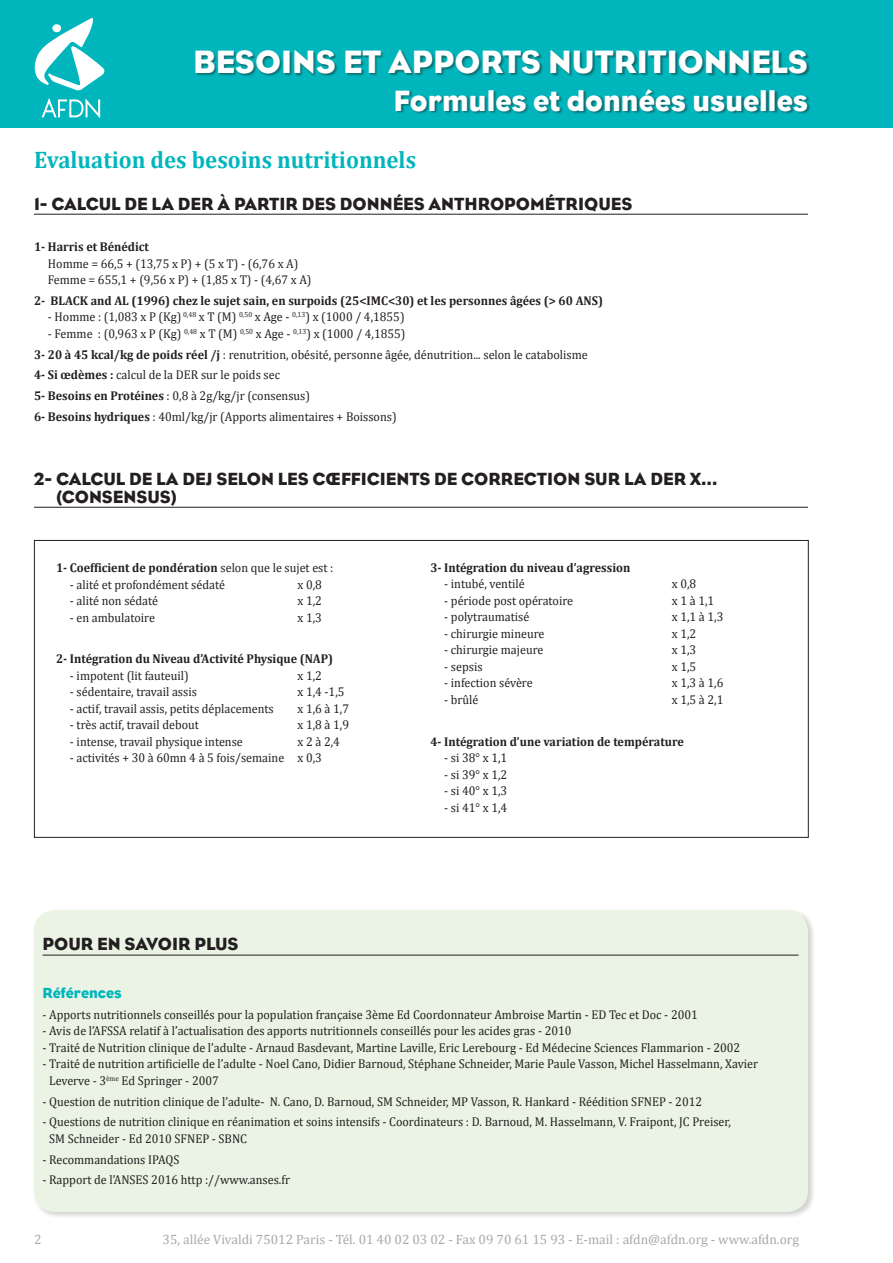
<style>
.page{position:relative;width:893px;height:1263px;background:#fff}
.page>*{position:absolute;margin:0;border:0;box-sizing:border-box;transform-origin:0 0}
.t1{font:33px "Bureau Eagle";color:#fff}
.t2{font:30px "Bureau Eagle";color:#fff}
.t3{font:700 24px "Cambria";color:#00b6bc;scale:.95 1}
.t4{font:18px "Bureau Eagle";color:#231f20}
.t5{font:15px "Bureau Eagle";color:#00b6bc}
.t6{font:13.5px "Cambria";color:#a8a9ad}
.t7{font:12.75px/20.7px "Cambria";color:#231f20;scale:.95 1}
.t8{font:700 12.75px "Cambria";color:#231f20;scale:.95 1}
.s1{font-weight:700}
.s2{font-weight:400}
</style>
<div class="page">
<div style="left:0;top:0;width:893px;height:128px;background:#00b6bc"></div>
<div style="left:195px;top:50px;width:615px;height:64px;background:#231f20;opacity:.5"></div>
<svg style="left:35px;top:18px;width:70px;height:72px"></svg>
<svg style="left:42px;top:98px;width:58px;height:21px"></svg>
<hr style="left:34px;top:214px;width:774px;height:1px;background:#231f20">
<hr style="left:34px;top:507px;width:774px;height:1px;background:#231f20">
<div style="left:33px;top:908px;width:783px;height:311px;background:#231f20;opacity:.2"></div>
<div style="left:34px;top:910px;width:774px;height:302px;background:#ebf4e4;border-radius:21px"></div>
<hr style="left:43px;top:955px;width:756px;height:1px;background:#231f20">
<h1 class="t1" style="left:193px;top:43px;width:616px">BESOINS ET APPORTS NUTRITIONNELS</h1>
<h2 class="t2" style="left:393px;top:83px;width:416px">FORMULES ET DONNÉES USUELLES</h2>
<h3 class="t3" style="left:34px;top:145px;width:404px">Evaluation des besoins nutritionnels</h3>
<h3 class="t4" style="left:34px;top:193px;width:43px">1- CALCUL</h3>
<h3 class="t4" style="left:124px;top:193px;width:121px">DE LA DER À PARTIR</h3>
<h3 class="t4" style="left:302px;top:193px;width:65px">DES DONN</h3>
<h3 class="t4" style="left:393px;top:193px;width:49px">ÉES ANT</h3>
<h3 class="t4" style="left:465px;top:193px;width:27px">HROPO</h3>
<h3 class="t4" style="left:530px;top:193px;width:80px">MÉTRIQUES</h3>
<p class="t8" style="left:34px;top:239px;width:123px">1- Harris et Bénédict</p>
<p class="t7" style="left:48px;top:255px;width:279px;line-height:16.5px">Homme = 66,5 + (13,75 x P) + (5 x T) - (6,76 x A)<br>Femme = 655,1 + (9,56 x P) + (1,85 x T) - (4,67 x A)</p>
<p class="t8" style="left:34px;top:293px;width:600px">2- BLACK and AL (1996) chez le sujet sain, en surpoids (25&lt;IMC&lt;30) et les personnes âgées (&gt; 60 ANS)</p>
<p class="t7" style="left:48px;top:307px;width:377px">- Homme : (1,083 x P (Kg) <sup>0,48</sup> x T (M) <sup>0,50</sup> x Age - <sup>0,13</sup>) x (1000 / 4,1855)</p>
<p class="t7" style="left:34px;top:323px;width:584px;text-indent:14px">- Femme : (0,963 x P (Kg) <sup>0,48</sup> x T (M) <sup>0,50</sup> x Age - <sup>0,13</sup>) x (1000 / 4,1855)<br><span class="s1">3- 20 à 45 kcal/kg de poids réel /j</span> : renutrition, obésité, personne âgée, dénutrition... selon le catabolisme <span class="s1">4- Si œdèmes :</span> calcul de la DER sur le poids sec<br><span class="s1">5- Besoins en Protéines</span> : 0,8 à 2g/kg/jr (consensus)<br><span class="s1">6- Besoins hydriques</span> : 40ml/kg/jr (Apports alimentaires + Boissons)</p>
<h3 class="t4" style="left:34px;top:468px;width:48px">2- CALCUL</h3>
<h3 class="t4" style="left:129px;top:468px;width:100px">DE LA DEJ SELON</h3>
<h3 class="t4" style="left:278px;top:468px;width:11px">LES</h3>
<h3 class="t4" style="left:313px;top:468px;width:40px">CŒFFICIENTS</h3>
<h3 class="t4" style="left:434px;top:468px;width:40px">DE CORRECTION</h3>
<h3 class="t4" style="left:584px;top:468px;width:13px">SUR</h3>
<h3 class="t4" style="left:624px;top:468px;width:95px">LA DER X…</h3>
<h3 class="t4" style="left:56px;top:486px;width:19px">(CONSENSUS</h3>
<h3 class="t4" style="left:171px;top:486px;width:8px">)</h3>
<p class="t8" style="left:56px;top:560px;width:293px">1- Coefficient de pondération <span class="s2">selon que le sujet est :</span></p>
<p class="t7" style="left:70px;top:574px;width:165px">- alité et profondément sédaté</p>
<p class="t7" style="left:298px;top:574px;width:27px">x 0,8</p>
<p class="t7" style="left:70px;top:590px;width:94px">- alité non sédaté</p>
<p class="t7" style="left:298px;top:590px;width:27px">x 1,2</p>
<p class="t7" style="left:70px;top:607px;width:91px">- en ambulatoire</p>
<p class="t7" style="left:298px;top:607px;width:27px">x 1,3</p>
<p class="t8" style="left:56px;top:651px;width:293px">2- Intégration du Niveau d’Activité Physique (NAP)</p>
<p class="t7" style="left:70px;top:665px;width:127px">- impotent (lit fauteuil)</p>
<p class="t7" style="left:298px;top:665px;width:27px">x 1,2</p>
<p class="t7" style="left:70px;top:681px;width:135px">- sédentaire, travail assis</p>
<p class="t7" style="left:298px;top:681px;width:51px">x 1,4 -1,5</p>
<p class="t7" style="left:70px;top:698px;width:216px">- actif, travail assis, petits déplacements</p>
<p class="t7" style="left:298px;top:698px;width:56px">x 1,6 à 1,7</p>
<p class="t7" style="left:70px;top:714px;width:137px">- très actif, travail debout</p>
<p class="t7" style="left:298px;top:714px;width:56px">x 1,8 à 1,9</p>
<p class="t7" style="left:70px;top:731px;width:184px">- intense, travail physique intense</p>
<p class="t7" style="left:298px;top:731px;width:46px">x 2 à 2,4</p>
<p class="t7" style="left:70px;top:747px;width:267px">- activités + 30 à 60mn 4 à 5 fois/semaine x 0,3</p>
<p class="t8" style="left:430px;top:560px;width:212px">3- Intégration du niveau d’agression</p>
<p class="t7" style="left:444px;top:574px;width:86px">- intubé, ventilé</p>
<p class="t7" style="left:672px;top:574px;width:27px">x 0,8</p>
<p class="t7" style="left:444px;top:590px;width:137px">- période post opératoire</p>
<p class="t7" style="left:672px;top:590px;width:46px">x 1 à 1,1</p>
<p class="t7" style="left:444px;top:607px;width:91px">- polytraumatisé</p>
<p class="t7" style="left:672px;top:607px;width:56px">x 1,1 à 1,3</p>
<p class="t7" style="left:444px;top:623px;width:107px">- chirurgie mineure</p>
<p class="t7" style="left:672px;top:623px;width:27px">x 1,2</p>
<p class="t7" style="left:444px;top:640px;width:106px">- chirurgie majeure</p>
<p class="t7" style="left:672px;top:640px;width:27px">x 1,3</p>
<p class="t7" style="left:444px;top:656px;width:42px">- sepsis</p>
<p class="t7" style="left:672px;top:656px;width:27px">x 1,5</p>
<p class="t7" style="left:444px;top:673px;width:95px">- infection sévère</p>
<p class="t7" style="left:672px;top:673px;width:56px">x 1,3 à 1,6</p>
<p class="t7" style="left:444px;top:689px;width:38px">- brûlé</p>
<p class="t7" style="left:672px;top:689px;width:56px">x 1,5 à 2,1</p>
<p class="t8" style="left:430px;top:733px;width:268px">4- Intégration d’une variation de température</p>
<p class="t7" style="left:444px;top:747px;width:68px">- si 38° x 1,1</p>
<p class="t7" style="left:444px;top:764px;width:68px">- si 39° x 1,2</p>
<p class="t7" style="left:444px;top:780px;width:68px">- si 40° x 1,3</p>
<p class="t7" style="left:444px;top:797px;width:68px">- si 41° x 1,4</p>
<h3 class="t4" style="left:43px;top:934px;width:26px">POUR</h3>
<h3 class="t4" style="left:97px;top:934px;width:73px">EN SAVOIR</h3>
<h3 class="t4" style="left:194px;top:934px;width:12px">PLUS</h3>
<p class="t5" style="left:43px;top:984px;width:81px">RÉFÉRENCES</p>
<p class="t7" style="left:43px;top:1004px;width:691px">- Apports nutritionnels conseillés pour la population française 3ème Ed Coordonnateur Ambroise Martin - ED Tec et Doc - 2001</p>
<p class="t7" style="left:43px;top:1020px;width:558px">- Avis de l’AFSSA relatif à l’actualisation des apports nutritionnels conseillés pour les acides gras - 2010</p>
<p class="t7" style="left:43px;top:1037px;width:736px">- Traité de Nutrition clinique de l’adulte - Arnaud Basdevant, Martine Laville, Eric Lerebourg - Ed Médecine Sciences Flammarion - 2002</p>
<p class="t7" style="left:49px;top:1055px;width:748px;line-height:16.5px;text-indent:-7px">- Traité de nutrition artificielle de l’adulte - Noel Cano, Didier Barnoud, Stéphane Schneider, Marie Paule Vasson, Michel Hasselmann, Xavier<br>Leverve - 3<sup>ème</sup> Ed Springer - 2007</p>
<p class="t7" style="left:43px;top:1091px;width:696px">- Question de nutrition clinique de l’adulte- N. Cano, D. Barnoud, SM Schneider, MP Vasson, R. Hankard - Réédition SFNEP - 2012</p>
<p class="t7" style="left:49px;top:1113px;width:719px;line-height:16.5px;text-indent:-7px">- Questions de nutrition clinique en réanimation et soins intensifs - Coordinateurs : D. Barnoud, M. Hasselmann, V. Fraipont, JC Preiser,<br>SM Schneider - Ed 2010 SFNEP - SBNC</p>
<p class="t7" style="left:43px;top:1149px;width:146px">- Recommandations IPAQS</p>
<p class="t7" style="left:43px;top:1169px;width:262px">- Rapport de l’ANSES 2016 http ://www.anses.fr</p>
<p class="t6" style="left:34px;top:1231px;width:9px">2</p>
<p class="t6" style="left:163px;top:1231px;width:638px">35, allée Vivaldi 75012 Paris - Tél. 01 40 02 03 02 - Fax 09 70 61 15 93 - E-mail : afdn@afdn.org - www.afdn.org</p>
</div>
